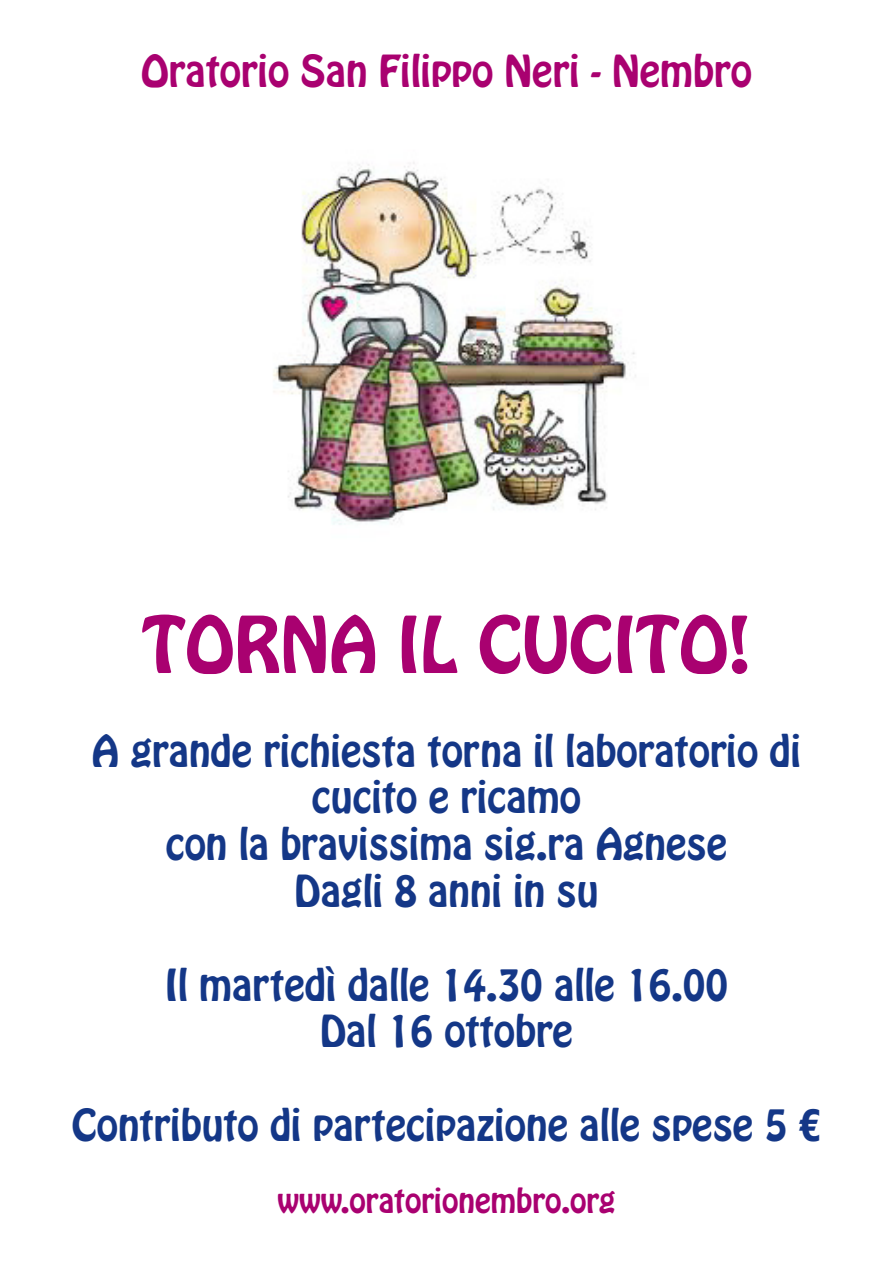
<style>
.page{position:relative;width:893px;height:1263px;background:#fff}
.page>*{position:absolute;margin:0;border:0;box-sizing:border-box;transform-origin:0 0}
.t1{font:69px "Hobo Std";color:#a90170}
.t2{font:39px/46.8px "Hobo Std";color:#143787;text-align:center}
.t3{font:39px "Hobo Std";color:#a90170}
.t4{font:30px "Hobo Std";color:#a90170}
</style>
<div class="page">
<img style="left:273px;top:162px;width:363px;height:363px">
<p class="t3" style="left:141px;top:44px;width:612px">Oratorio San Filippo Neri - Nembro</p>
<p class="t1" style="left:142px;top:597px;width:610px">TORNA IL CUCITO!</p>
<p class="t2" style="left:92px;top:728px;width:711px">A grande richiesta torna il laboratorio di cucito e ricamo</p>
<p class="t2" style="left:166px;top:821px;width:563px">con la bravissima sig.ra Agnese</p>
<p class="t2" style="left:295px;top:868px;width:305px">Dagli 8 anni in su</p>
<p class="t2" style="left:165px;top:962px;width:564px">Il martedì dalle 14.30 alle 16.00</p>
<p class="t2" style="left:320px;top:1009px;width:254px">Dal 16 ottobre</p>
<p class="t2" style="left:72px;top:1102px;width:751px">Contributo di partecipazione alle spese 5 €</p>
<p class="t4" style="left:278px;top:1180px;width:339px">www.oratorionembro.org</p>
</div>
